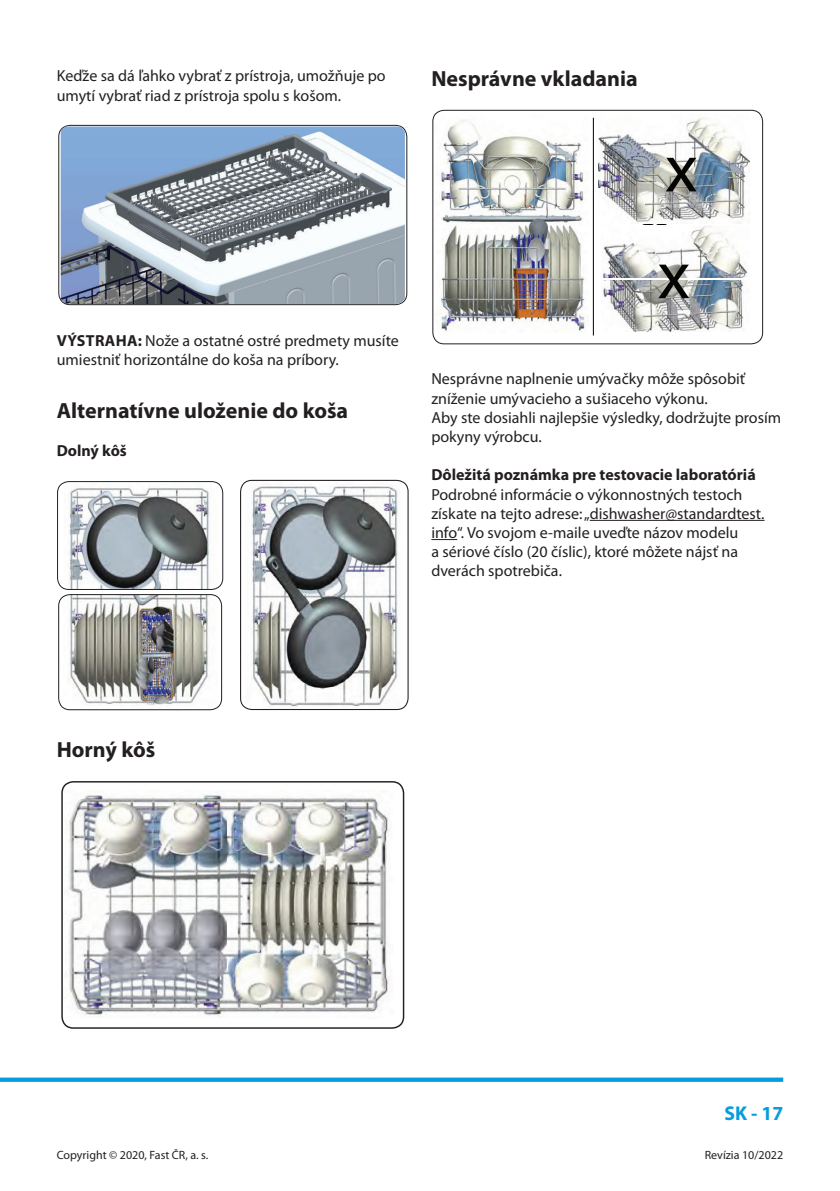
<style>
.page{position:relative;width:840px;height:1191px;background:#fff}
.page>*{position:absolute;margin:0;border:0;box-sizing:border-box;transform-origin:0 0}
.Podnadpis_11{font:700 22px "Myriad Pro";color:#231f20}
.t1{font:700 20px "Myriad Pro";color:#069ddc}
.Základný_8{font:16px/19.2px "Myriad Pro";color:#231f20}
.Základný_8-2{font:700 16px "Myriad Pro";color:#231f20}
.t2{font:12px "Myriad Pro";color:#231f20}
.s1{font-weight:700}
</style>
<div class="page">
<svg style="left:1px;top:1077px;width:781px;height:4px;background:#29aae0"></svg>
<div style="left:58px;top:125px;width:349px;height:180px;border:1px solid #231f20;border-radius:11px"></div>
<img style="left:61px;top:126px;width:343px;height:178px">
<img style="left:64px;top:481px;width:154px;height:108px">
<div style="left:57px;top:481px;width:166px;height:109px;border:1px solid #231f20;border-radius:11px"></div>
<img style="left:63px;top:594px;width:154px;height:115px">
<div style="left:58px;top:594px;width:164px;height:116px;border:1px solid #231f20;border-radius:11px"></div>
<img style="left:245px;top:480px;width:153px;height:229px">
<div style="left:240px;top:480px;width:168px;height:230px;border:1px solid #231f20;border-radius:11px"></div>
<img style="left:63px;top:790px;width:327px;height:228px">
<div style="left:61px;top:781px;width:343px;height:247px;border:1px solid #231f20;border-radius:11px"></div>
<hr style="left:589px;top:520px;width:175px;height:1px;background:#231f20">
<svg style="left:431px;top:539px;width:26px;height:1px"></svg>
<hr style="left:592px;top:118px;width:1px;height:217px;background:#000">
<img style="left:433px;top:115px;width:155px;height:216px">
<div style="left:432px;top:110px;width:330px;height:234px;border:1px solid #231f20;border-radius:11px"></div>
<svg style="left:642px;top:224px;width:25px;height:1px"></svg>
<img style="left:603px;top:225px;width:145px;height:52px">
<img style="left:603px;top:280px;width:141px;height:52px">
<img style="left:598px;top:117px;width:150px;height:70px">
<img style="left:604px;top:189px;width:141px;height:35px">
<svg style="left:665px;top:158px;width:31px;height:33px"></svg>
<svg style="left:658px;top:265px;width:30px;height:33px"></svg>
<p class="Základný_8" style="left:57px;top:66px;width:330px">Keďže sa dá ľahko vybrať z prístroja, umožňuje po umytí vybrať riad z prístroja spolu s košom.</p>
<p class="Podnadpis_11" style="left:431px;top:64px;width:208px">Nesprávne vkladania</p>
<p class="Základný_8" style="left:57px;top:331px;width:343px"><span class="s1">VÝSTRAHA:</span> Nože a ostatné ostré predmety musíte umiestniť horizontálne do koša na príbory.</p>
<p class="Podnadpis_11" style="left:57px;top:396px;width:293px">Alternatívne uloženie do koša</p>
<p class="Základný_8-2" style="left:57px;top:440px;width:72px">Dolný kôš</p>
<p class="Základný_8" style="left:431px;top:369px;width:315px">Nesprávne naplnenie umývačky môže spôsobiť zníženie umývacieho a sušiaceho výkonu.</p>
<p class="Základný_8" style="left:431px;top:407px;width:351px">Aby ste dosiahli najlepšie výsledky, dodržujte prosím pokyny výrobcu.</p>
<p class="Základný_8-2" style="left:431px;top:464px;width:326px">Dôležitá poznámka pre testovacie laboratóriá</p>
<p class="Základný_8" style="left:431px;top:484px;width:334px">Podrobné informácie o výkonnostných testoch získate na tejto adrese:„dishwasher@standardtest. info“. Vo svojom e-maile uveďte názov modelu<br>a sériové číslo (20 číslic), ktoré môžete nájsť na dverách spotrebiča.</p>
<p class="Podnadpis_11" style="left:57px;top:735px;width:100px">Horný kôš</p>
<p class="t1" style="left:724px;top:1099px;width:60px">SK - 17</p>
<p class="t2" style="left:57px;top:1147px;width:153px">Copyright © 2020, Fast ČR, a. s.</p>
<p class="t2" style="left:704px;top:1147px;width:80px">Revízia 10/2022</p>
</div>
